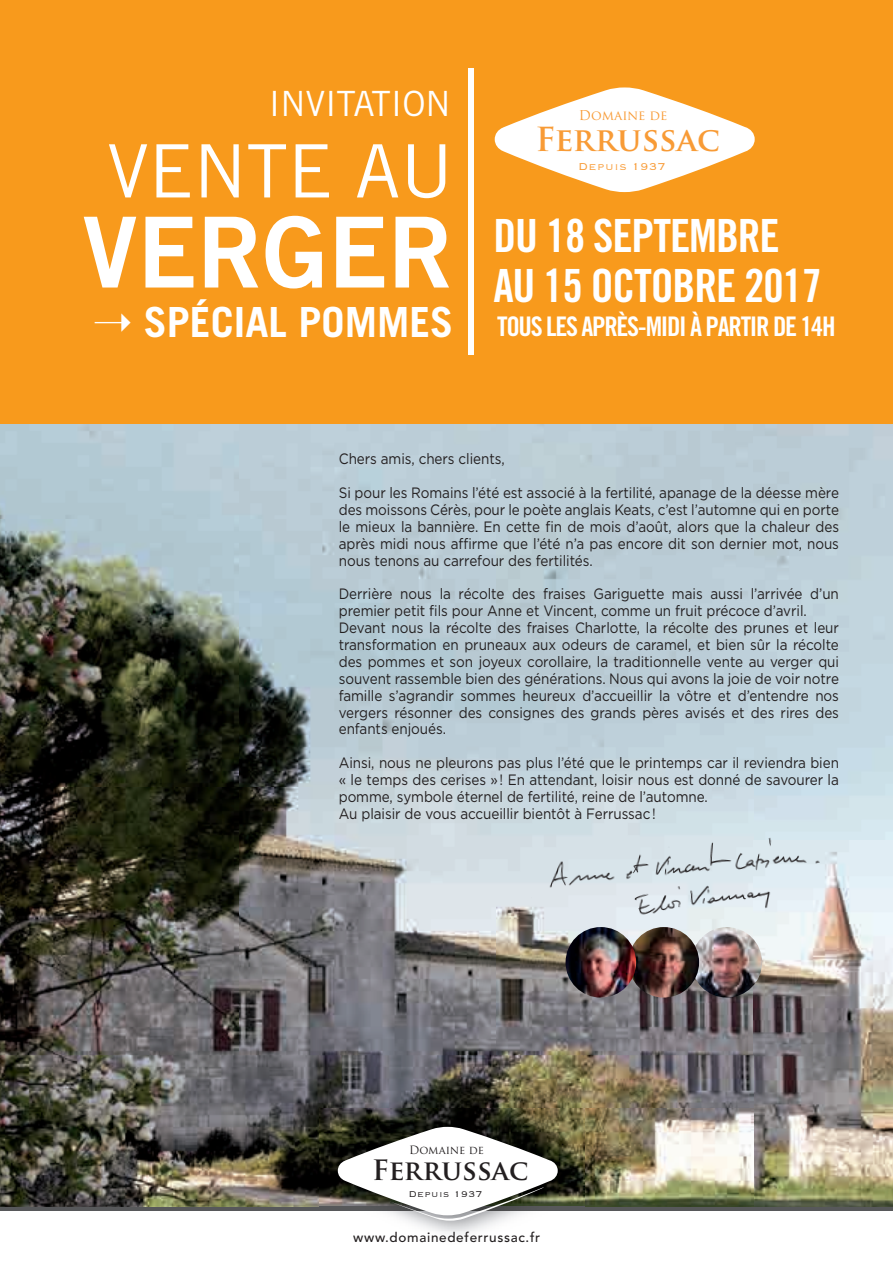
<style>
.page{position:relative;width:893px;height:1263px;background:#fff}
.page>*{position:absolute;margin:0;border:0;box-sizing:border-box;transform-origin:0 0}
.t1{font:98.1px "Trade Gothic LT Bold Two";color:#fff}
.t2{font:73.65px "Trade Gothic LT";color:#fff}
.t3{font:45.75px/49.3px "Trade Gothic LT Bold Cond Twenty";letter-spacing:-.025em;color:#fff}
.t4{font:700 41.55px "Trade Gothic LT";color:#fff}
.t5{font:34.8px "Trade Gothic LT";color:#fff}
.t6{font:700 32.4px "Trajan Pro";color:#f89b36}
.t7{font:700 27.3px "Trajan Pro";color:#231f20}
.t8{font:27px "Trade Gothic LT Bold Cond Twenty";letter-spacing:-.05em;color:#fff}
.t9{font:15px/16.8px "Gotham";letter-spacing:-.005em;color:#231f20;scale:.9 1}
.t10{font:500 13.5px "Avenir LT";letter-spacing:.05em;color:#231f20}
.t11{font:13.2px "Trajan Pro";letter-spacing:-.005em;color:#f89b36}
.t12{font:300 13.05px "Copperplate";letter-spacing:.05em;color:#f89b36}
.t13{font:11.25px "Trajan Pro";letter-spacing:-.005em;color:#231f20}
.t14{font:300 10.95px "Copperplate";letter-spacing:.05em;color:#231f20}
</style>
<div class="page">
<img style="left:0;top:423px;width:753px;height:632px">
<img style="left:753px;top:423px;width:140px;height:784px">
<img style="left:0;top:1055px;width:342px;height:152px">
<img style="left:342px;top:1055px;width:412px;height:53px">
<img style="left:319px;top:1108px;width:435px;height:99px">
<hr style="left:0;top:1207px;width:893px;height:4px;background:#57585a">
<svg style="left:338px;top:1127px;width:220px;height:94px"></svg>
<div style="left:0;top:0;width:893px;height:423px;background:#f89a1c"></div>
<div style="left:469px;top:68px;width:5px;height:286px;background:#fff"></div>
<svg style="left:495px;top:87px;width:260px;height:105px"></svg>
<img style="left:526px;top:816px;width:298px;height:123px">
<img style="left:691px;top:927px;width:71px;height:70px;border-radius:35px">
<img style="left:628px;top:927px;width:71px;height:70px;border-radius:35px">
<img style="left:566px;top:927px;width:70px;height:70px;border-radius:35px">
<h3 class="t5" style="left:269px;top:82px;width:183px">INVITATION</h3>
<h2 class="t2" style="left:108px;top:127px;width:347px">VENTE AU</h2>
<h1 class="t1" style="left:83px;top:192px;width:372px">VERGER</h1>
<h3 class="t4" style="left:94px;top:297px;width:361px">➝ SPÉCIAL POMMES</h3>
<p class="t11" style="left:579px;top:107px;width:90px">Domaine de</p>
<h3 class="t6" style="left:535px;top:119px;width:186px">Ferrussac</h3>
<p class="t12" style="left:578px;top:158px;width:89px">Depuis 1937</p>
<h3 class="t3" style="left:493px;top:211px;width:330px">DU 18 SEPTEMBRE<br>AU 15 OCTOBRE 2017</h3>
<h3 class="t8" style="left:497px;top:310px;width:340px">TOUS LES APRÈS-MIDI À PARTIR DE 14H</h3>
<p class="t9" style="left:339px;top:450px;width:186px">Chers amis, chers clients,</p>
<p class="t9" style="left:339px;top:484px;width:557px;text-align:justify">Si pour les Romains l’été est associé à la fertilité, apanage de la déesse mère des moissons Cérès, pour le poète anglais Keats, c’est l’automne qui en porte le mieux la bannière. En cette fin de mois d’août, alors que la chaleur des après midi nous affirme que l’été n’a pas encore dit son dernier mot, nous nous tenons au carrefour des fertilités.</p>
<p class="t9" style="left:339px;top:585px;width:557px">Derrière nous la récolte des fraises Gariguette mais aussi l’arrivée d’un premier petit fils pour Anne et Vincent, comme un fruit précoce d’avril.<br>Devant nous la récolte des fraises Charlotte, la récolte des prunes et leur transformation en pruneaux aux odeurs de caramel, et bien sûr la récolte des pommes et son joyeux corollaire, la traditionnelle vente au verger qui souvent rassemble bien des générations. Nous qui avons la joie de voir notre famille s’agrandir sommes heureux d’accueillir la vôtre et d’entendre nos vergers résonner des consignes des grands pères avisés et des rires des enfants enjoués.</p>
<p class="t9" style="left:339px;top:754px;width:557px">Ainsi, nous ne pleurons pas plus l’été que le printemps car il reviendra bien « le temps des cerises » ! En attendant, loisir nous est donné de savourer la pomme, symbole éternel de fertilité, reine de l’automne.<br>Au plaisir de vous accueillir bientôt à Ferrussac !</p>
<p class="t13" style="left:409px;top:1143px;width:76px">Domaine de</p>
<p class="t14" style="left:409px;top:1186px;width:75px">Depuis 1937</p>
<h3 class="t7" style="left:372px;top:1153px;width:158px">Ferrussac</h3>
<p class="t10" style="left:353px;top:1229px;width:188px">www.domainedeferrussac.fr</p>
</div>
